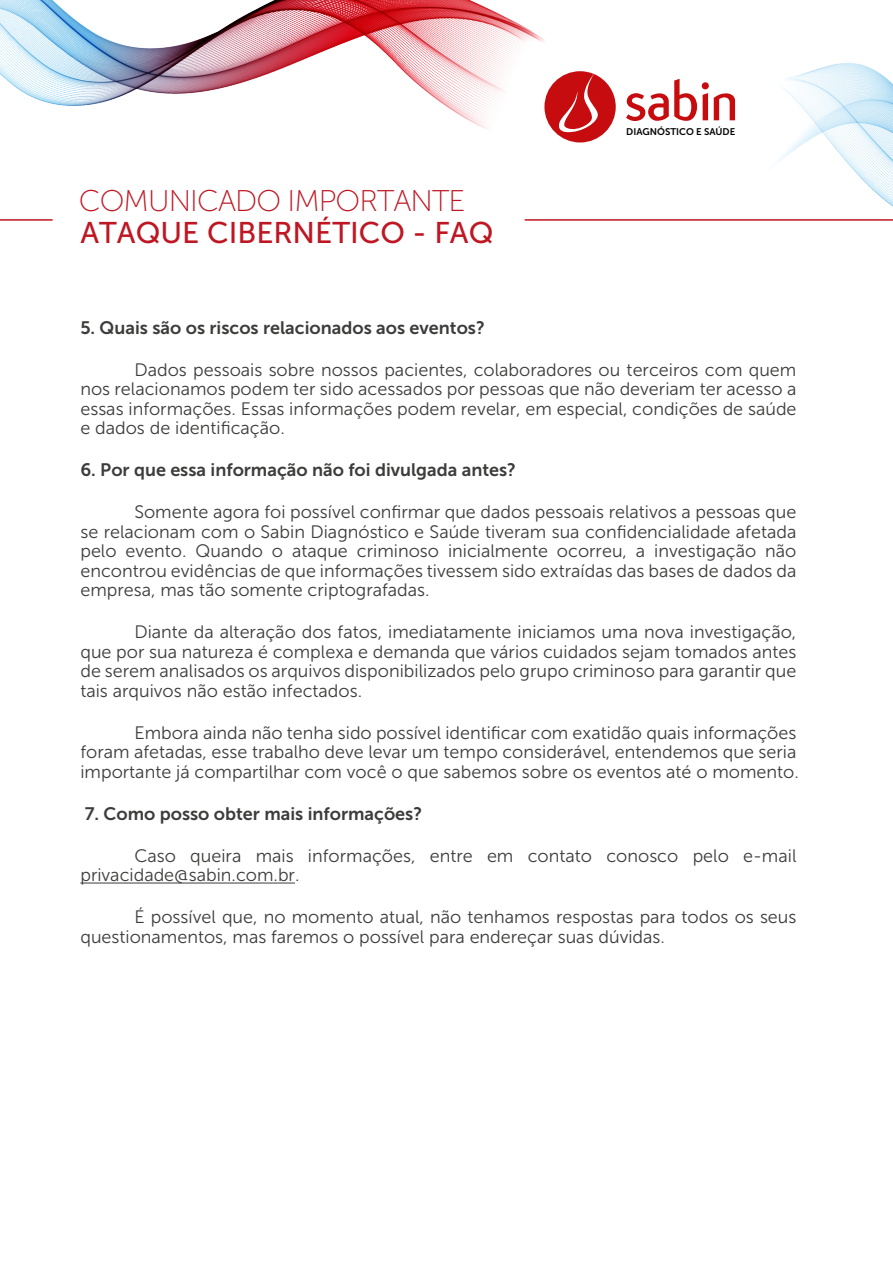
<style>
.page{position:relative;width:893px;height:1263px;background:#fff}
.page>*{position:absolute;margin:0;border:0;box-sizing:border-box;transform-origin:0 0}
.t1{font:29.85px "Museo Sans 500";color:#be1622}
.t2{font:29.85px "Museo Sans 100";letter-spacing:-.03em;color:#be1622}
.t3{font:18px/19.5px "Museo Sans 300";color:#3c3c3b;text-align:justify}
.t4{font:18px "Museo Sans 700";color:#3c3c3b}
.t5{font:9.6px "Museo Sans 700";color:#000}
</style>
<div class="page">
<img style="left:0;top:0;width:893px;height:221px">
<svg style="left:626px;top:79px;width:109px;height:42px"></svg>
<svg style="left:544px;top:71px;width:72px;height:71px"></svg>
<hr style="left:80px;top:882px;width:215px;height:1px;background:#3c3c3b">
<hr style="left:525px;top:219px;width:368px;height:2px;background:#be1622">
<hr style="left:0;top:219px;width:53px;height:2px;background:#be1622">
<h1 class="t2" style="left:79px;top:185px;width:388px">COMUNICADO IMPORTANTE</h1>
<h1 class="t1" style="left:80px;top:217px;width:415px">ATAQUE CIBERNÉTICO - FAQ</h1>
<p class="t5" style="left:626px;top:126px;width:111px">DIAGNÓSTICO E SAÚDE</p>
<p class="t4" style="left:80px;top:317px;width:406px">5. Quais são os riscos relacionados aos eventos?</p>
<p class="t3" style="left:80px;top:360px;width:718px;text-indent:54px">Dados pessoais sobre nossos pacientes, colaboradores ou terceiros com quem nos relacionamos podem ter sido acessados por pessoas que não deveriam ter acesso a essas informações. Essas informações podem revelar, em especial, condições de saúde e dados de identificação.</p>
<p class="t4" style="left:80px;top:460px;width:437px">6. Por que essa informação não foi divulgada antes?</p>
<p class="t3" style="left:80px;top:502px;width:717px;text-indent:54px">Somente agora foi possível confirmar que dados pessoais relativos a pessoas que se relacionam com o Sabin Diagnóstico e Saúde tiveram sua confidencialidade afetada pelo evento. Quando o ataque criminoso inicialmente ocorreu, a investigação não encontrou evidências de que informações tivessem sido extraídas das bases de dados da empresa, mas tão somente criptografadas.</p>
<p class="t3" style="left:80px;top:622px;width:717px;text-indent:54px">Diante da alteração dos fatos, imediatamente iniciamos uma nova investigação, que por sua natureza é complexa e demanda que vários cuidados sejam tomados antes de serem analisados os arquivos disponibilizados pelo grupo criminoso para garantir que tais arquivos não estão infectados.</p>
<p class="t3" style="left:80px;top:723px;width:720px;text-align:left;text-indent:54px">Embora ainda não tenha sido possível identificar com exatidão quais informações foram afetadas, esse trabalho deve levar um tempo considerável, entendemos que seria importante já compartilhar com você o que sabemos sobre os eventos até o momento.</p>
<p class="t4" style="left:85px;top:803px;width:339px">7. Como posso obter mais informações?</p>
<p class="t3" style="left:80px;top:846px;width:717px;text-indent:54px">Caso queira mais informações, entre em contato conosco pelo e-mail privacidade@sabin.com.br.</p>
<p class="t3" style="left:80px;top:907px;width:718px;text-indent:54px">É possível que, no momento atual, não tenhamos respostas para todos os seus questionamentos, mas faremos o possível para endereçar suas dúvidas.</p>
</div>
